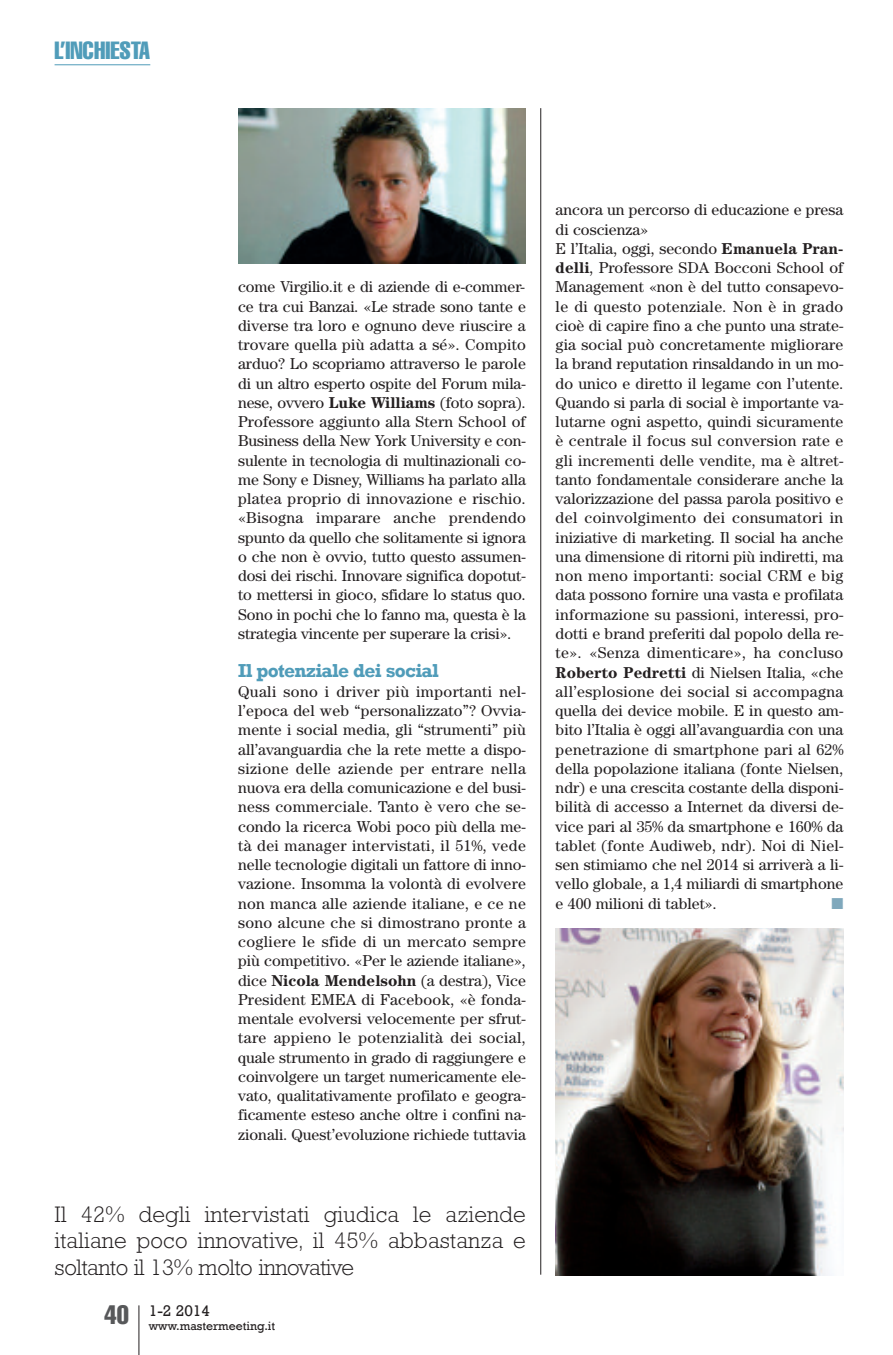
<style>
.page{position:relative;width:893px;height:1355px;background:#fff}
.page>*{position:absolute;margin:0;border:0;box-sizing:border-box;transform-origin:0 0}
.t1{font:extra-condensed 24.5px "Helvetica";color:#509cb9}
.t2{font:300 22.75px/26.2px "Rockwell";letter-spacing:-.015em;color:#231f20;text-align:justify}
.t3{font:700 19.25px "Rockwell";letter-spacing:-.035em;color:#509cb9}
.t4{font:15.75px/19.2px "Century";color:#231f20;text-align:justify}
.t5{font:15.75px "Rockwell";color:#231f20}
.t6{font:15.75px "Zapf Dingbats";color:#7fa8bc}
.t7{font:12.25px "Rockwell";color:#231f20}
.s1{font-weight:700}
</style>
<div class="page">
<hr style="left:540px;top:108px;width:1px;height:1166px;background:#231f20">
<hr style="left:138px;top:1305px;width:1px;height:49px;background:#231f20">
<hr style="left:55px;top:64px;width:95px;height:1px;background:#509cb9">
<img style="left:238px;top:108px;width:288px;height:155px">
<img style="left:556px;top:928px;width:287px;height:347px">
<h1 class="t1" style="left:55px;top:42px;width:97px">L’INCHIESTA</h1>
<p class="t4" style="left:238px;top:278px;width:289px">come Virgilio.it e di aziende di e-commer&shy;ce tra cui Banzai. «Le strade sono tante e diverse tra loro e ognuno deve riuscire a trovare quella più adatta a sé». Compito arduo? Lo scopriamo attraverso le parole di un altro esperto ospite del Forum mila&shy;nese, ovvero <span class="s1">Luke Williams</span> (foto sopra).<br>Professore aggiunto alla Stern School of Business della New York University e con&shy;sulente in tecnologia di multinazionali co&shy;me Sony e Disney, Williams ha parlato alla platea proprio di innovazione e rischio. «Bisogna imparare anche prendendo spunto da quello che solitamente si ignora o che non è ovvio, tutto questo assumen&shy;dosi dei rischi. Innovare significa dopotut&shy;to mettersi in gioco, sfidare lo status quo.<br>Sono in pochi che lo fanno ma, questa è la strategia vincente per superare la crisi».</p>
<p class="t3" style="left:238px;top:659px;width:202px">Il potenziale dei social</p>
<p class="t4" style="left:238px;top:683px;width:289px">Quali sono i driver più importanti nel&shy;l’epoca del web “personalizzato”? Ovvia&shy;mente i social media, gli “strumenti” più all’avanguardia che la rete mette a dispo&shy;sizione delle aziende per entrare nella nuova era della comunicazione e del busi&shy;ness commerciale. Tanto è vero che se&shy;condo la ricerca Wobi poco più della me&shy;tà dei manager intervistati, il 51%, vede nelle tecnologie digitali un fattore di inno&shy;vazione. Insomma la volontà di evolvere non manca alle aziende italiane, e ce ne sono alcune che si dimostrano pronte a cogliere le sfide di un mercato sempre più competitivo. «Per le aziende italiane», dice <span class="s1">Nicola Mendelsohn</span> (a destra), Vice President EMEA di Facebook, «è fonda&shy;mentale evolversi velocemente per sfrut&shy;tare appieno le potenzialità dei social, quale strumento in grado di raggiungere e coinvolgere un target numericamente ele&shy;vato, qualitativamente profilato e geogra&shy;ficamente esteso anche oltre i confini na&shy;zionali. Quest’evoluzione richiede tuttavia</p>
<h2 class="t2" style="left:55px;top:1203px;width:473px">Il 42% degli intervistati giudica le aziende italiane poco innovative, il 45% abbastanza e soltanto il 13% molto innovative</h2>
<p class="t7" style="left:105px;top:1318px;width:172px"><sup>40</sup> www.mastermeeting.it</p>
<p class="t5" style="left:149px;top:1300px;width:63px">1-2 2014</p>
<p class="t4" style="left:556px;top:202px;width:289px;text-align:left">ancora un percorso di educazione e presa di coscienza»<br>E l’Italia, oggi, secondo <span class="s1">Emanuela Pran&shy;delli</span>, Professore SDA Bocconi School of Management «non è del tutto consapevo&shy;le di questo potenziale. Non è in grado cioè di capire fino a che punto una strate&shy;gia social può concretamente migliorare la brand reputation rinsaldando in un mo&shy;do unico e diretto il legame con l’utente.<br>Quando si parla di social è importante va&shy;lutarne ogni aspetto, quindi sicuramente è centrale il focus sul conversion rate e gli incrementi delle vendite, ma è altret&shy;tanto fondamentale considerare anche la valorizzazione del passa parola positivo e del coinvolgimento dei consumatori in iniziative di marketing. Il social ha anche una dimensione di ritorni più indiretti, ma non meno importanti: social CRM e big data possono fornire una vasta e profilata informazione su passioni, interessi, pro&shy;dotti e brand preferiti dal popolo della re&shy;te». «Senza dimenticare», ha concluso <span class="s1">Roberto Pedretti</span> di Nielsen Italia, «che all’esplosione dei social si accompagna quella dei device mobile. E in questo am&shy;bito l’Italia è oggi all’avanguardia con una penetrazione di smartphone pari al 62% della popolazione italiana (fonte Nielsen, ndr) e una crescita costante della disponi&shy;bilità di accesso a Internet da diversi de&shy;vice pari al 35% da smartphone e 160% da tablet (fonte Audiweb, ndr). Noi di Niel&shy;sen stimiamo che nel 2014 si arriverà a li&shy;vello globale, a 1,4 miliardi di smartphone e 400 milioni di tablet».</p>
<p class="t6" style="left:831px;top:894px;width:13px">■</p>
</div>
